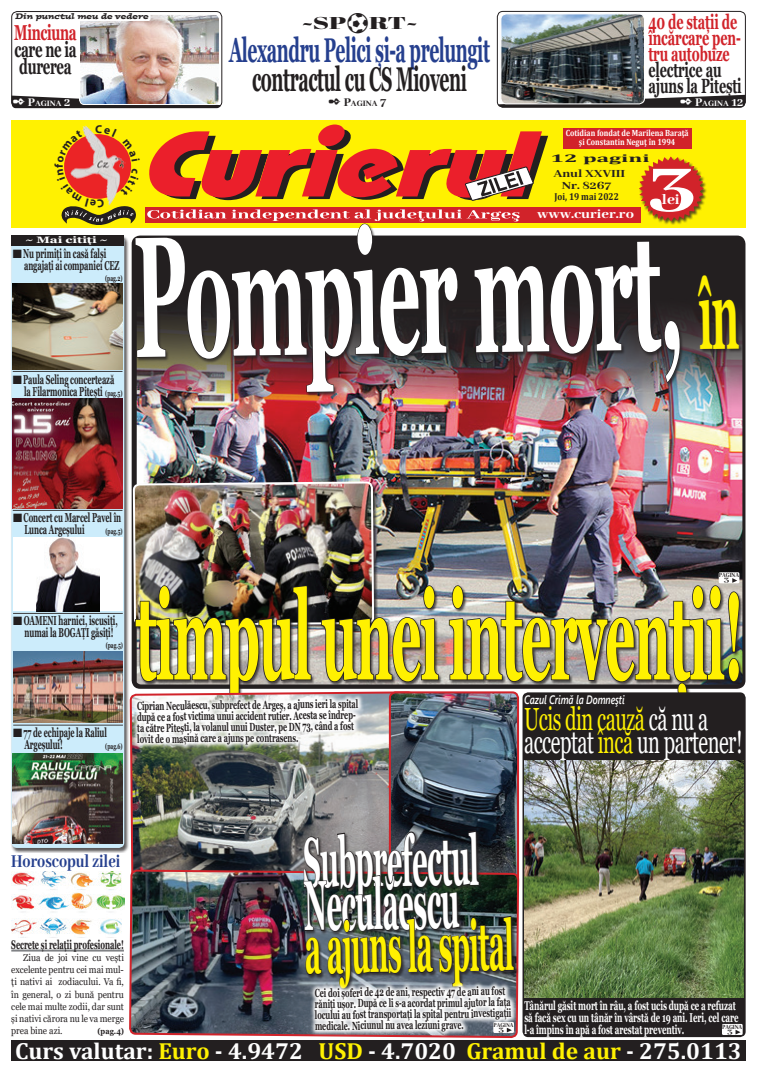
<style>
.page{position:relative;width:757px;height:1072px;background:#fff}
.page>*{position:absolute;margin:0;border:0;box-sizing:border-box;transform-origin:0 0}
._2022_titlu1{font:700 171.5px "Georgia";color:#fff;scale:.44 1}
._2022_titlu1-2{font:700 123.5px "Georgia";letter-spacing:-.025em;color:#fff101;scale:.43 1}
.t1{font:800 71.1px "Abhaya Libre";color:#fff;scale:1.35 1}
._2022_titlu1-3{font:700 70.6px "Georgia";color:#fff;scale:.39 1}
._2022_titlu1-4{font:700 70.6px "Georgia";color:#fff101;scale:.39 1}
._2022_titlu1-5{font:700 34.3px/29px "Georgia";letter-spacing:-.025em;color:#253f8e;text-align:center;scale:.51 1}
._2022_titlu3{font:32px/23px "Georgia";letter-spacing:-.025em;color:#fff;scale:.63 1}
.t2{font:700 23.3px "Cambria";color:#fff}
._2022_subtitlu_bumb{font:700 21.6px/17px "Georgia";letter-spacing:-.025em;color:#231f20;text-align:justify;scale:.61 1}
._2022_subtitlu_coloa{font:700 20.6px/16px "Georgia";letter-spacing:-.01em;color:#d1232a;scale:.61 1}
.t3{font:800 20px "Abhaya Libre";color:#253f8e;scale:.8 1}
.t4{font:17.1px "Abril Fatface";color:#231f20;scale:1.6 1}
.t5{font:800 15.7px "Abhaya Libre";color:#fff;scale:1.08 1}
.t6{font:800 14px "Abhaya Libre";color:#fff;scale:1.17 1}
.t7{font:700 12.9px/12px "Georgia";letter-spacing:-.01em;color:#231f20;scale:.56 1}
._2022_subtitlu_coloa-2{font:700 12.7px/12px "Georgia";letter-spacing:-.01em;color:#fff;scale:.61 1}
._2022_gri_raster{font:700 12.5px "Georgia";letter-spacing:-.005em;color:#231f20;scale:.59 1}
._2022_marginal{font:italic 600 12.2px "Segoe UI";letter-spacing:-.005em;color:#fff;scale:.74 1}
.t8{font:800 12px/12px "Abhaya Libre";letter-spacing:-.005em;color:#231f20;text-align:center;scale:1.2 1}
._2022_subtitlu_coloa-3{font:700 11.8px/11.1px "Georgia";letter-spacing:-.01em;color:#231f20;scale:.61 1}
.t9{font:700 11px "Cambria";color:#231f20;scale:2.1 1}
.t10{font:700 10px "Cambria";color:#231f20;scale:.87 1}
._2022_text{font:9.8px/12.2px "Georgia";letter-spacing:-.005em;color:#231f20;text-align:justify;scale:.9 1}
._2022_subtitlu_coloa-4{font:700 9.2px "Georgia";letter-spacing:-.01em;color:#fff;scale:1.3 1}
.t11{font:800 9.1px "Abhaya Libre";color:#fff}
.t12{font:800 9.1px "Abhaya Libre";color:#231f20}
.t13{font:700 9px/8px "Cambria";color:#fff;text-align:center;scale:.85 1}
._2022_text-2{font:700 8.2px "Georgia";color:#231f20;scale:.87 1}
.t14{font:italic 8px "Postino Std";color:#231f20}
.t15{font:800 8px "Abhaya Libre";color:#231f20;scale:1.34 1}
.t16{font:700 7.8px "Georgia";letter-spacing:-.01em;color:#231f20;scale:.61 1}
.t17{font:800 7px "Abhaya Libre";letter-spacing:-.005em;color:#231f20;scale:.83 1}
.s1{font-size:15px}
.s2{color:#d1232a}
.s3{color:#231f20}
.s4{font-size:13px}
.s5{font-size:7.8px}
.s6{font-size:98px;color:#fff101}
.s7{color:#fff101}
</style>
<div class="page">
<div style="left:11px;top:120px;width:735px;height:108px;background:#fff101"></div>
<div style="left:10px;top:234px;width:119px;height:618px;background:#231f20;opacity:.75"></div>
<div style="left:11px;top:235px;width:113px;height:613px;background:#ccecfb;border-radius:6px"></div>
<div style="left:11px;top:235px;width:113px;height:10px;background:#231f20"></div>
<hr style="left:13px;top:371px;width:109px;height:1px;background:#3e3e3f">
<hr style="left:13px;top:510px;width:109px;height:1px;background:#3e3e3f">
<hr style="left:13px;top:613px;width:110px;height:1px;background:#3e3e3f">
<hr style="left:13px;top:724px;width:110px;height:1px;background:#3e3e3f">
<img style="left:13px;top:284px;width:42px;height:85px">
<img style="left:13px;top:399px;width:109px;height:109px">
<div style="left:13px;top:537px;width:110px;height:74px;background:#fff"></div>
<img style="left:36px;top:537px;width:63px;height:74px">
<img style="left:13px;top:651px;width:110px;height:71px">
<img style="left:13px;top:753px;width:110px;height:91px">
<img style="left:11px;top:871px;width:113px;height:66px">
<hr style="left:11px;top:949px;width:113px;height:2px;background:#808285">
<div style="left:639px;top:156px;width:68px;height:69px;background:#231f20;opacity:.75"></div>
<div style="left:11px;top:1040px;width:735px;height:20px;background:#231f20"></div>
<div style="left:497px;top:11px;width:249px;height:96px;border:1px solid #231f20;border-radius:6px"></div>
<img style="left:502px;top:15px;width:141px;height:80px">
<div style="left:500px;top:13px;width:145px;height:91px;border:1px solid #fff;border-radius:6px"></div>
<div style="left:11px;top:11px;width:211px;height:96px;border:1px solid #231f20;border-radius:6px"></div>
<img style="left:81px;top:16px;width:137px;height:80px">
<div style="left:79px;top:14px;width:141px;height:91px;border:1px solid #fff;border-radius:5px"></div>
<div style="left:72px;top:13px;width:79px;height:8px;background:#fff;border-radius:2px"></div>
<img style="left:520px;top:422px;width:222px;height:163px">
<div style="left:134px;top:223px;width:609px;height:173px;background:#231f20;opacity:.75"></div>
<img style="left:132px;top:30px;width:91px;height:79px">
<div style="left:719px;top:572px;width:20px;height:11px;background:#fff"></div>
<img style="left:520px;top:578px;width:220px;height:114px">
<img style="left:128px;top:485px;width:392px;height:576px">
<svg style="left:131px;top:693px;width:233px;height:57px"></svg>
<img style="left:303px;top:715px;width:212px;height:346px">
<svg style="left:309px;top:980px;width:208px;height:56px"></svg>
<div style="left:522px;top:692px;width:224px;height:345px;background:#231f20;border-radius:6px"></div>
<img style="left:524px;top:760px;width:220px;height:237px">
<div style="left:722px;top:1023px;width:21px;height:12px;background:#fff"></div>
<svg style="left:735px;top:1029px;width:5px;height:5px"></svg>
<svg style="left:11px;top:96px;width:210px;height:12px;background:#717077"></svg>
<svg style="left:498px;top:95px;width:247px;height:12px;background:#545354"></svg>
<img style="left:55px;top:124px;width:649px;height:361px">
<p class="t14" style="left:15px;top:11px;width:135px">Din punctul meu de vedere</p>
<p class="t4" style="left:302px;top:11px;width:74px"><span class="s1">~</span>SP⚽RT<span class="s1">~</span></p>
<p class="_2022_subtitlu_bumb" style="left:14px;top:24px;width:104px"><span class="s2">Minciuna </span>care ne ia durerea</p>
<p class="_2022_titlu1-5" style="left:229px;top:35px;width:513px">Alexandru Pelici și-a prelungit <span class="s3">contractul cu CS Mioveni</span></p>
<p class="t11" style="left:28px;top:99px;width:44px"><span class="s4">P</span>AGINA <span class="s4">2</span></p>
<p class="t12" style="left:344px;top:99px;width:44px"><span class="s4">P</span>AGINA <span class="s4">7</span></p>
<p class="_2022_subtitlu_coloa" style="left:648px;top:14px;width:155px">40 de stații de încărcare pen&shy;tru autobuze <span class="s3">electrice au ajuns la Pitești</span></p>
<p class="t11" style="left:695px;top:98px;width:50px"><span class="s4">P</span>AGINA <span class="s4">12</span></p>
<p class="t13" style="left:566px;top:129px;width:146px">Cotidian fondat de Marilena Baraţă şi Constantin Neguţ în 1994</p>
<p class="t9" style="left:550px;top:150px;width:49px">12 pagini</p>
<p class="t8" style="left:553px;top:168px;width:61px">Anul XXVIII<br>Nr. 8267</p>
<p class="t10" style="left:554px;top:189px;width:76px">Joi, 19 mai 2022</p>
<p class="t1" style="left:646px;top:147px;width:39px">3</p>
<p class="t5" style="left:662px;top:191px;width:18px">lei</p>
<p class="t6" style="left:537px;top:206px;width:84px">www.curier.ro</p>
<p class="_2022_subtitlu_coloa-4" style="left:25px;top:234px;width:65px">~ Mai citiţi ~</p>
<p class="t7" style="left:24px;top:248px;width:172px;text-indent:-11px">■Nu primiți în casă falși angajați ai companiei CEZ</p>
<p class="t16" style="left:105px;top:274px;width:30px">(pag.2)</p>
<p class="t7" style="left:24px;top:374px;width:177px;text-indent:-11px">■Paula Seling concertează la Filarmonica Pitești <span class="s5">(pag.5)</span></p>
<p class="_2022_titlu1" style="left:132px;top:188px;width:1377px;rotate:-1deg">Pompier mort, <span class="s6">în</span></p>
<p class="t7" style="left:24px;top:512px;width:174px;text-indent:-11px">■Concert cu Marcel Pavel în<br>Lunca Argeșului</p>
<p class="t16" style="left:106px;top:526px;width:30px">(pag.5)</p>
<p class="t7" style="left:13px;top:614px;width:188px;text-align:center">■OAMENI harnici, iscusiţi, numai la BOGAŢI găsiţi!</p>
<p class="t16" style="left:106px;top:640px;width:30px">(pag.5)</p>
<p class="t7" style="left:24px;top:726px;width:149px;text-indent:-11px">■77 de echipaje la Raliul<br>Argeșului!</p>
<p class="t16" style="left:105px;top:741px;width:30px">(pag.6)</p>
<p class="t17" style="left:719px;top:571px;width:26px">PAGINA</p>
<p class="t15" style="left:724px;top:575px;width:6px">3</p>
<p class="_2022_titlu1-2" style="left:136px;top:557px;width:1415px">timpul unei intervenţii!</p>
<p class="_2022_marginal" style="left:524px;top:688px;width:137px">Cazul Crimă la Domneşti</p>
<p class="_2022_titlu3" style="left:524px;top:708px;width:348px"><span class="s7">Ucis din cauză</span> că nu a acceptat <span class="s7">încă</span> un partener!</p>
<p class="_2022_subtitlu_coloa-3" style="left:137px;top:699px;width:364px">Ciprian Neculăescu, subprefect de Argeş, a ajuns ieri la spital după ce a fost victima unui accident rutier. Acesta se îndrep&shy;ta către Piteşti, la volanul unui Duster, pe DN 73, când a fost lovit de o maşină care a ajuns pe contrasens.</p>
<p class="t3" style="left:11px;top:849px;width:138px">Horoscopul zilei</p>
<p class="_2022_gri_raster" style="left:11px;top:936px;width:192px">Secrete și relații profesionale!</p>
<p class="_2022_text" style="left:11px;top:951px;width:127px;text-indent:12px">Ziua de joi vine cu vești excelente pentru cei mai mul&shy;ți nativi ai zodiacului. Va fi, în general, o zi bună pentru cele mai multe zodii, dar sunt și nativi cărora nu le va merge prea bine azi.</p>
<p class="_2022_text-2" style="left:97px;top:1026px;width:32px">(pag.4)</p>
<p class="_2022_titlu1-3" style="left:302px;top:817px;width:452px;rotate:-1deg">Subprefectul</p>
<p class="_2022_titlu1-3" style="left:303px;top:860px;width:400px;rotate:-1deg">Neculăescu</p>
<p class="_2022_titlu1-4" style="left:304px;top:903px;width:538px;rotate:-1deg">a ajuns la spital</p>
<p class="_2022_subtitlu_coloa-3" style="left:315px;top:986px;width:324px">Cei doi şoferi de 42 de ani, respectiv 47 de ani au fost răniți uşor. După ce li s-a acordat primul ajutor la faţa locului au fost transportaţi la spital pentru investigaţii medicale. Niciunul nu avea leziuni grave.</p>
<p class="t17" style="left:493px;top:1020px;width:26px">PAGINA</p>
<p class="t15" style="left:498px;top:1025px;width:6px">3</p>
<p class="_2022_subtitlu_coloa-2" style="left:524px;top:999px;width:353px">Tânărul găsit mort în râu, a fost ucis după ce a refuzat să facă sex cu un tânăr în vârstă de 19 ani. Ieri, cel care l-a împins în apă a fost arestat preventiv.</p>
<p class="t17" style="left:722px;top:1023px;width:26px">PAGINA</p>
<p class="t15" style="left:727px;top:1027px;width:6px">3</p>
<p class="t2" style="left:15px;top:1034px;width:728px">Curs valutar: <span class="s7">Euro</span> - 4.9472 <span class="s7">USD</span> - 4.7020 <span class="s7">Gramul de aur</span> - 275.0113</p>
</div>
